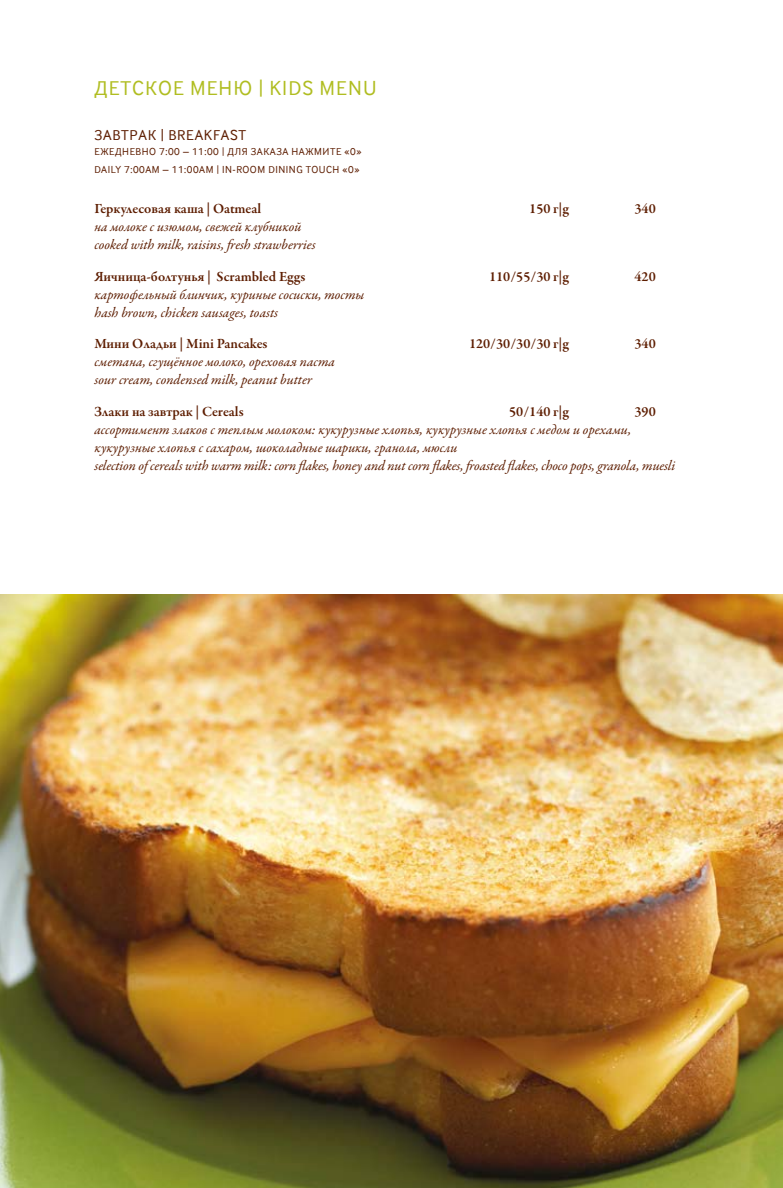
<style>
.page{position:relative;width:783px;height:1188px;background:#fff}
.page>*{position:absolute;margin:0;border:0;box-sizing:border-box;transform-origin:0 0}
.t1{font:21px "Interface Corp";letter-spacing:.05em;color:#b0bd21}
.t2{font:15px "Interface Corp";letter-spacing:.05em;color:#5d1d00}
.t3{font:italic 14.25px/18px "Garamond Premr Pro";color:#5d1d00}
.t4{font:600 14.25px "Garamond Premr Pro";color:#5d1d00}
.t5{font:10.5px "Interface Corp";letter-spacing:.05em;color:#5d1d00}
</style>
<div class="page">
<img style="left:0;top:595px;width:783px;height:593px">
<h1 class="t1" style="left:94px;top:76px;width:284px">ДЕТСКОЕ МЕНЮ | KIDS MENU</h1>
<p class="t2" style="left:94px;top:126px;width:153px">ЗАВТРАК | BREAKFAST</p>
<p class="t5" style="left:94px;top:145px;width:14px">Ежедневно</p>
<p class="t5" style="left:159px;top:145px;width:204px">7:00 – 11:00 | ДЛЯ ЗАКАЗА НАЖМИТЕ «0»</p>
<p class="t5" style="left:94px;top:163px;width:13px">Daily</p>
<p class="t5" style="left:124px;top:163px;width:237px">7:00AM – 11:00AM | IN-ROOM DINING TOUCH «0»</p>
<p class="t4" style="left:94px;top:200px;width:168px">Геркулесовая каша | Oatmeal</p>
<p class="t4" style="left:529px;top:200px;width:41px">150 г|g</p>
<p class="t4" style="left:635px;top:200px;width:23px">340</p>
<p class="t3" style="left:94px;top:219px;width:223px">на молоке с изюмом, свежей клубникой cooked with milk, raisins, fresh strawberries</p>
<p class="t4" style="left:94px;top:268px;width:212px">Яичница-болтунья | Scrambled Eggs</p>
<p class="t4" style="left:489px;top:268px;width:81px">110/55/30 г|g</p>
<p class="t4" style="left:635px;top:268px;width:23px">420</p>
<p class="t3" style="left:94px;top:286px;width:271px">картофельный блинчик, куриные сосиски, тосты hash brown, chicken sausages, toasts</p>
<p class="t4" style="left:94px;top:335px;width:175px">Мини Oладьи | Mini Pancakes</p>
<p class="t4" style="left:469px;top:335px;width:101px">120/30/30/30 г|g</p>
<p class="t4" style="left:635px;top:335px;width:23px">340</p>
<p class="t3" style="left:94px;top:354px;width:242px">сметана, сгущённое молоко, ореховая паста sour cream, condensed milk, peanut butter</p>
<p class="t4" style="left:94px;top:403px;width:151px">Злаки на завтрак | Cereals</p>
<p class="t4" style="left:509px;top:403px;width:61px">50/140 г|g</p>
<p class="t4" style="left:635px;top:403px;width:23px">390</p>
<p class="t3" style="left:94px;top:421px;width:582px">ассортимент злаков с теплым молоком: кукурузные хлопья, кукурузные хлопья с медом и орехами, кукурузные хлопья с сахаром, шоколадные шарики, гранола, мюсли<br>selection of cereals with warm milk: corn flakes, honey and nut corn flakes, froasted flakes, choco pops, granola, muesli</p>
</div>
